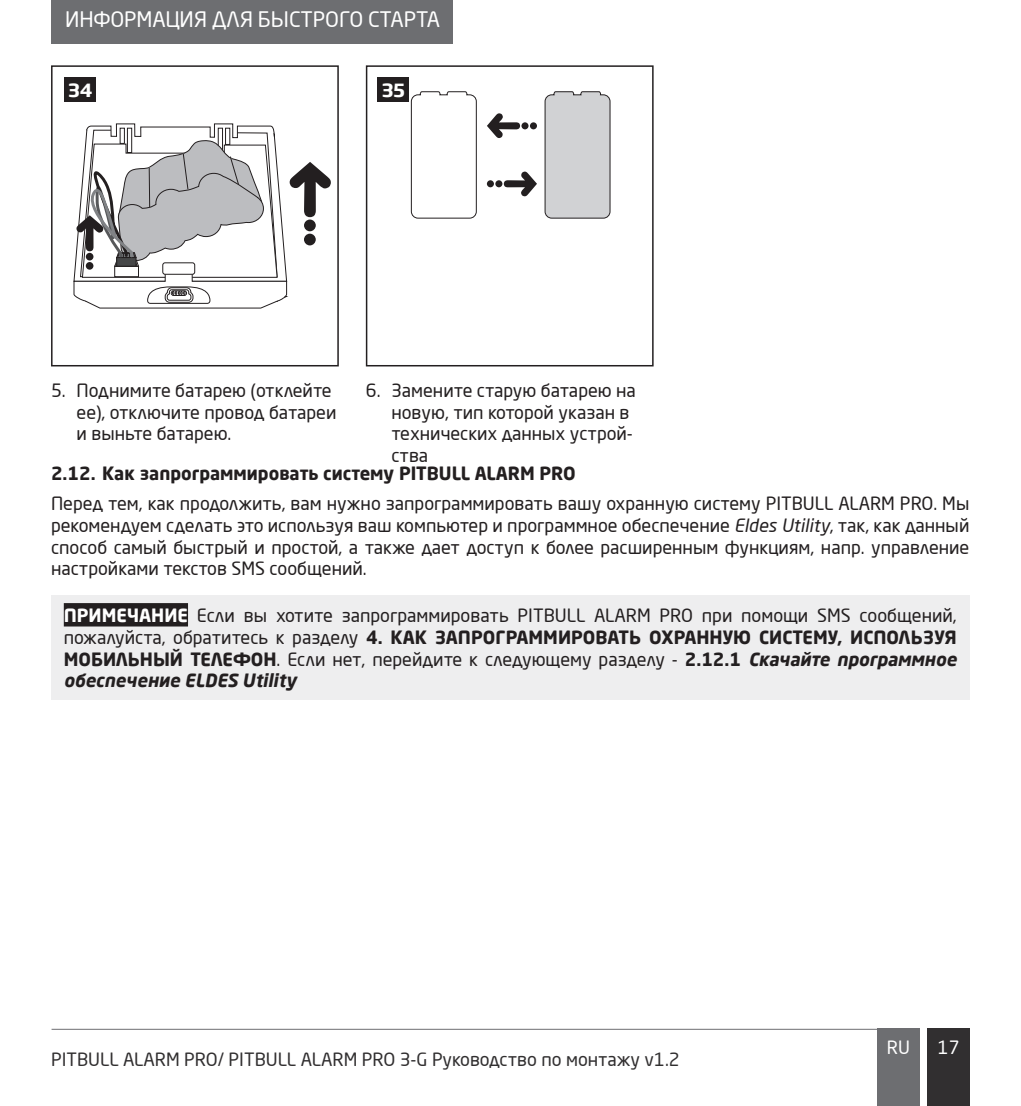
<style>
.page{position:relative;width:1021px;height:1106px;background:#fff}
.page>*{position:absolute;margin:0;border:0;box-sizing:border-box;transform-origin:0 0}
.t1{font:21px "Neo Sans Pro";color:#fff}
.t2{font:18px/21.6px "Neo Sans Pro";color:#231f20}
.t3{font:18px "Neo Sans Pro";color:#312f30}
.t4{font:700 18px "Neo Sans Pro";color:#231f20}
.t5{font:18px "Neo Sans Pro";color:#fff}
.t6{font:700 18px "Soho Gothic Pro";color:#fff}
.s1{font-style:italic}
.s2{font-weight:700;color:#fff}
.s3{font-weight:700}
.s4{font-weight:700;font-style:italic}
</style>
<div class="page">
<div style="left:927px;top:1028px;width:42px;height:78px;background:#312f30"></div>
<div style="left:877px;top:1028px;width:42px;height:78px;background:#6d6e71"></div>
<hr style="left:52px;top:1028px;width:825px;height:1px;background:#6d6e71">
<svg style="left:73px;top:123px;width:258px;height:186px"></svg>
<div style="left:86px;top:253px;width:7px;height:7px;background:#231f20;border-radius:50%"></div>
<div style="left:86px;top:262px;width:7px;height:8px;background:#231f20;border-radius:50%"></div>
<div style="left:51px;top:65px;width:288px;height:301px;border:2px solid #231f20"></div>
<div style="left:65px;top:77px;width:31px;height:25px;background:#231f20"></div>
<svg style="left:487px;top:113px;width:33px;height:25px"></svg>
<div style="left:521px;top:122px;width:7px;height:7px;background:#231f20;border-radius:50%"></div>
<div style="left:530px;top:122px;width:7px;height:7px;background:#231f20;border-radius:50%"></div>
<svg style="left:504px;top:172px;width:33px;height:24px"></svg>
<div style="left:495px;top:180px;width:7px;height:7px;background:#231f20;border-radius:50%"></div>
<div style="left:487px;top:180px;width:7px;height:7px;background:#231f20;border-radius:50%"></div>
<svg style="left:411px;top:91px;width:66px;height:128px"></svg>
<svg style="left:544px;top:91px;width:66px;height:128px;background:#cdced0"></svg>
<div style="left:366px;top:65px;width:287px;height:301px;border:2px solid #231f20"></div>
<div style="left:378px;top:77px;width:31px;height:25px;background:#231f20"></div>
<div style="left:51px;top:596px;width:918px;height:104px;background:#eeeeef"></div>
<div style="left:64px;top:603px;width:124px;height:23px;background:#231f20"></div>
<div style="left:51px;top:0;width:401px;height:43px;background:#6d6e71"></div>
<p class="t1" style="left:65px;top:6px;width:376px">ИНФОРМАЦИЯ ДЛЯ БЫСТРОГО СТАРТА</p>
<p class="t6" style="left:68px;top:83px;width:26px">34</p>
<p class="t6" style="left:382px;top:83px;width:25px">35</p>
<p class="t2" style="left:77px;top:379px;width:261px;text-indent:-26px">5. Поднимите батарею (отклейте ее), отключите провод батареи и выньте батарею.</p>
<p class="t2" style="left:391px;top:379px;width:246px;text-indent:-26px">6. Замените старую батарею на новую, тип которой указан в технических данных устрой&shy;ства</p>
<p class="t4" style="left:51px;top:462px;width:526px">2.12. Как запрограммировать систему PITBULL ALARM PRO</p>
<p class="t2" style="left:51px;top:492px;width:919px;text-align:justify">Перед тем, как продолжить, вам нужно запрограммировать вашу охранную систему PITBULL ALARM PRO. Мы рекомендуем сделать это используя ваш компьютер и программное обеспечение <span class="s1">Eldes Utility</span>, так, как данный способ самый быстрый и простой, а также дает доступ к более расширенным функциям, напр. управление настройками текстов SMS сообщений.</p>
<p class="t2" style="left:64px;top:604px;width:894px;text-align:justify"><span class="s2">ПРИМЕЧАНИЕ</span> Если вы хотите запрограммировать PITBULL ALARM PRO при помощи SMS сообщений, пожалуйста, обратитесь к разделу <span class="s3">4. КАК ЗАПРОГРАММИРОВАТЬ ОХРАННУЮ СИСТЕМУ, ИСПОЛЬЗУЯ МОБИЛЬНЫЙ ТЕЛЕФОН</span>. Если нет, перейдите к следующему разделу - <span class="s3">2.12.1</span> <span class="s4">Скачайте программное обеспечение ELDES Utility</span></p>
<p class="t3" style="left:51px;top:1047px;width:630px">PITBULL ALARM PRO/ PITBULL ALARM PRO 3-G Руководство по монтажу v1.2</p>
<p class="t5" style="left:886px;top:1040px;width:25px">RU</p>
<p class="t5" style="left:937px;top:1036px;width:23px">17</p>
</div>
